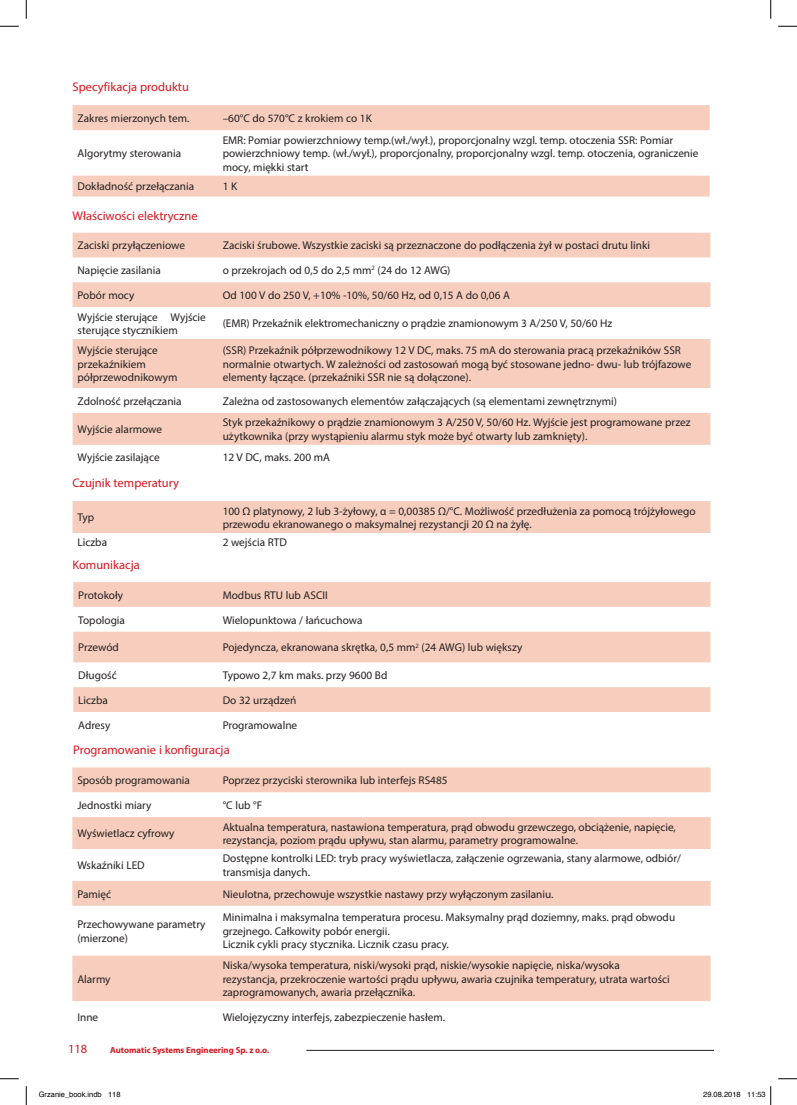
<style>
.page{position:relative;width:797px;height:1105px;background:#fff}
.page>*{position:absolute;margin:0;border:0;box-sizing:border-box;transform-origin:0 0}
.podtytyl_An{font:12.5px "Myriad Pro";color:#d7171f}
.Tekst_tabela_An{font:11.25px/13.5px "Myriad Pro";color:#231f20}
.t1{font:700 8.75px "Myriad Pro";color:#d7171f}
.t2{font:7.5px "Helvetica";color:#000}
</style>
<div class="page">
<hr style="left:306px;top:1050px;width:408px;height:1px;background:#231f20">
<svg style="left:73px;top:105px;width:636px;height:92px"></svg>
<svg style="left:73px;top:233px;width:637px;height:212px;fill:#f7cebd"></svg>
<div style="left:72px;top:501px;width:638px;height:32px;background:#f7cebd"></div>
<svg style="left:73px;top:582px;width:637px;height:130px;fill:#f7cebd"></svg>
<svg style="left:72px;top:767px;width:638px;height:234px;fill:#f7cebd"></svg>
<svg style="left:0;top:25px;width:19px;height:2px"></svg>
<svg style="left:778px;top:25px;width:19px;height:2px"></svg>
<svg style="left:0;top:1078px;width:19px;height:1px"></svg>
<svg style="left:778px;top:1078px;width:19px;height:1px"></svg>
<svg style="left:25px;top:0;width:2px;height:19px"></svg>
<svg style="left:25px;top:1086px;width:2px;height:19px"></svg>
<svg style="left:770px;top:0;width:1px;height:19px"></svg>
<svg style="left:770px;top:1086px;width:1px;height:19px"></svg>
<p class="podtytyl_An" style="left:73px;top:80px;width:118px">Specyfikacja produktu</p>
<p class="Tekst_tabela_An" style="left:78px;top:111px;width:113px">Zakres mierzonych tem.</p>
<p class="Tekst_tabela_An" style="left:223px;top:111px;width:151px">–60°C do 570°C z krokiem co 1K</p>
<p class="Tekst_tabela_An" style="left:78px;top:146px;width:105px">Algorytmy sterowania</p>
<p class="Tekst_tabela_An" style="left:223px;top:133px;width:477px">EMR: Pomiar powierzchniowy temp.(wł./wył.), proporcjonalny wzgl. temp. otoczenia SSR: Pomiar powierzchniowy temp. (wł./wył.), proporcjonalny, proporcjonalny wzgl. temp. otoczenia, ograniczenie mocy, miękki start</p>
<p class="Tekst_tabela_An" style="left:78px;top:180px;width:118px">Dokładność przełączania</p>
<p class="Tekst_tabela_An" style="left:223px;top:180px;width:16px">1 K</p>
<p class="podtytyl_An" style="left:73px;top:208px;width:127px">Właściwości elektryczne</p>
<p class="Tekst_tabela_An" style="left:78px;top:239px;width:109px">Zaciski przyłączeniowe</p>
<p class="Tekst_tabela_An" style="left:223px;top:239px;width:429px">Zaciski śrubowe. Wszystkie zaciski są przeznaczone do podłączenia żył w postaci drutu linki</p>
<p class="Tekst_tabela_An" style="left:78px;top:263px;width:85px">Napięcie zasilania</p>
<p class="Tekst_tabela_An" style="left:223px;top:263px;width:229px">o przekrojach od 0,5 do 2,5 mm<sup>2</sup> (24 do 12 AWG)</p>
<p class="Tekst_tabela_An" style="left:78px;top:288px;width:58px">Pobór mocy</p>
<p class="Tekst_tabela_An" style="left:223px;top:288px;width:289px">Od 100 V do 250 V, +10% -10%, 50/60 Hz, od 0,15 A do 0,06 A</p>
<p class="Tekst_tabela_An" style="left:78px;top:310px;width:130px">Wyjście sterujące Wyjście sterujące stycznikiem</p>
<p class="Tekst_tabela_An" style="left:223px;top:317px;width:391px">(EMR) Przekaźnik elektromechaniczny o prądzie znamionowym 3 A/250 V, 50/60 Hz</p>
<p class="Tekst_tabela_An" style="left:78px;top:344px;width:101px">Wyjście sterujące przekaźnikiem półprzewodnikowym</p>
<p class="Tekst_tabela_An" style="left:223px;top:344px;width:470px">(SSR) Przekaźnik półprzewodnikowy 12 V DC, maks. 75 mA do sterowania pracą przekaźników SSR normalnie otwartych. W zależności od zastosowań mogą być stosowane jedno- dwu- lub trójfazowe elementy łączące. (przekaźniki SSR nie są dołączone).</p>
<p class="Tekst_tabela_An" style="left:78px;top:394px;width:106px">Zdolność przełączania</p>
<p class="Tekst_tabela_An" style="left:223px;top:394px;width:396px">Zależna od zastosowanych elementów załączających (są elementami zewnętrznymi)</p>
<p class="Tekst_tabela_An" style="left:78px;top:422px;width:86px">Wyjście alarmowe</p>
<p class="Tekst_tabela_An" style="left:223px;top:416px;width:469px">Styk przekaźnikowy o prądzie znamionowym 3 A/250 V, 50/60 Hz. Wyjście jest programowane przez użytkownika (przy wystąpieniu alarmu styk może być otwarty lub zamknięty).</p>
<p class="Tekst_tabela_An" style="left:78px;top:451px;width:84px">Wyjście zasilające</p>
<p class="Tekst_tabela_An" style="left:223px;top:451px;width:109px">12 V DC, maks. 200 mA</p>
<p class="podtytyl_An" style="left:72px;top:475px;width:108px">Czujnik temperatury</p>
<p class="Tekst_tabela_An" style="left:77px;top:511px;width:18px">Typ</p>
<p class="Tekst_tabela_An" style="left:223px;top:504px;width:474px">100 Ω platynowy, 2 lub 3-żyłowy, α = 0,00385 Ω/°C. Możliwość przedłużenia za pomocą trójżyłowego przewodu ekranowanego o maksymalnej rezystancji 20 Ω na żyłę.</p>
<p class="Tekst_tabela_An" style="left:77px;top:536px;width:31px">Liczba</p>
<p class="Tekst_tabela_An" style="left:223px;top:536px;width:66px">2 wejścia RTD</p>
<p class="podtytyl_An" style="left:72px;top:557px;width:69px">Komunikacja</p>
<p class="Tekst_tabela_An" style="left:78px;top:588px;width:46px">Protokoły</p>
<p class="Tekst_tabela_An" style="left:223px;top:588px;width:107px">Modbus RTU lub ASCII</p>
<p class="Tekst_tabela_An" style="left:78px;top:613px;width:48px">Topologia</p>
<p class="Tekst_tabela_An" style="left:223px;top:613px;width:141px">Wielopunktowa / łańcuchowa</p>
<p class="Tekst_tabela_An" style="left:78px;top:640px;width:42px">Przewód</p>
<p class="Tekst_tabela_An" style="left:223px;top:640px;width:301px">Pojedyncza, ekranowana skrętka, 0,5 mm<sup>2</sup> (24 AWG) lub większy</p>
<p class="Tekst_tabela_An" style="left:78px;top:668px;width:40px">Długość</p>
<p class="Tekst_tabela_An" style="left:223px;top:668px;width:166px">Typowo 2,7 km maks. przy 9600 Bd</p>
<p class="Tekst_tabela_An" style="left:78px;top:693px;width:31px">Liczba</p>
<p class="Tekst_tabela_An" style="left:223px;top:693px;width:75px">Do 32 urządzeń</p>
<p class="Tekst_tabela_An" style="left:78px;top:718px;width:34px">Adresy</p>
<p class="Tekst_tabela_An" style="left:223px;top:718px;width:76px">Programowalne</p>
<p class="podtytyl_An" style="left:73px;top:742px;width:158px">Programowanie i konfiguracja</p>
<p class="Tekst_tabela_An" style="left:77px;top:773px;width:114px">Sposób programowania</p>
<p class="Tekst_tabela_An" style="left:223px;top:773px;width:226px">Poprzez przyciski sterownika lub interfejs RS485</p>
<p class="Tekst_tabela_An" style="left:77px;top:798px;width:76px">Jednostki miary</p>
<p class="Tekst_tabela_An" style="left:223px;top:798px;width:41px">°C lub °F</p>
<p class="Tekst_tabela_An" style="left:77px;top:826px;width:99px">Wyświetlacz cyfrowy</p>
<p class="Tekst_tabela_An" style="left:223px;top:820px;width:454px">Aktualna temperatura, nastawiona temperatura, prąd obwodu grzewczego, obciążenie, napięcie, rezystancja, poziom prądu upływu, stan alarmu, parametry programowalne.</p>
<p class="Tekst_tabela_An" style="left:77px;top:858px;width:69px">Wskaźniki LED</p>
<p class="Tekst_tabela_An" style="left:223px;top:852px;width:460px">Dostępne kontrolki LED: tryb pracy wyświetlacza, załączenie ogrzewania, stany alarmowe, odbiór/ transmisja danych.</p>
<p class="Tekst_tabela_An" style="left:77px;top:887px;width:35px">Pamięć</p>
<p class="Tekst_tabela_An" style="left:223px;top:887px;width:332px">Nieulotna, przechowuje wszystkie nastawy przy wyłączonym zasilaniu.</p>
<p class="Tekst_tabela_An" style="left:77px;top:917px;width:130px">Przechowywane parametry (mierzone)</p>
<p class="Tekst_tabela_An" style="left:223px;top:911px;width:454px">Minimalna i maksymalna temperatura procesu. Maksymalny prąd doziemny, maks. prąd obwodu grzejnego. Całkowity pobór energii.</p>
<p class="Tekst_tabela_An" style="left:223px;top:938px;width:228px">Licznik cykli pracy stycznika. Licznik czasu pracy.</p>
<p class="Tekst_tabela_An" style="left:77px;top:972px;width:35px">Alarmy</p>
<p class="Tekst_tabela_An" style="left:223px;top:958px;width:448px">Niska/wysoka temperatura, niski/wysoki prąd, niskie/wysokie napięcie, niska/wysoka rezystancja, przekroczenie wartości prądu upływu, awaria czujnika temperatury, utrata wartości zaprogramowanych, awaria przełącznika.</p>
<p class="Tekst_tabela_An" style="left:77px;top:1010px;width:22px">Inne</p>
<p class="Tekst_tabela_An" style="left:223px;top:1010px;width:224px">Wielojęzyczny interfejs, zabezpieczenie hasłem.</p>
<p class="podtytyl_An" style="left:68px;top:1041px;width:21px">118</p>
<p class="t1" style="left:110px;top:1044px;width:161px">Automatic Systems Engineering Sp. z o.o.</p>
<p class="t2" style="left:39px;top:1089px;width:83px">Grzanie_book.indb 118</p>
<p class="t2" style="left:703px;top:1089px;width:64px">29.08.2018 11:53</p>
</div>
